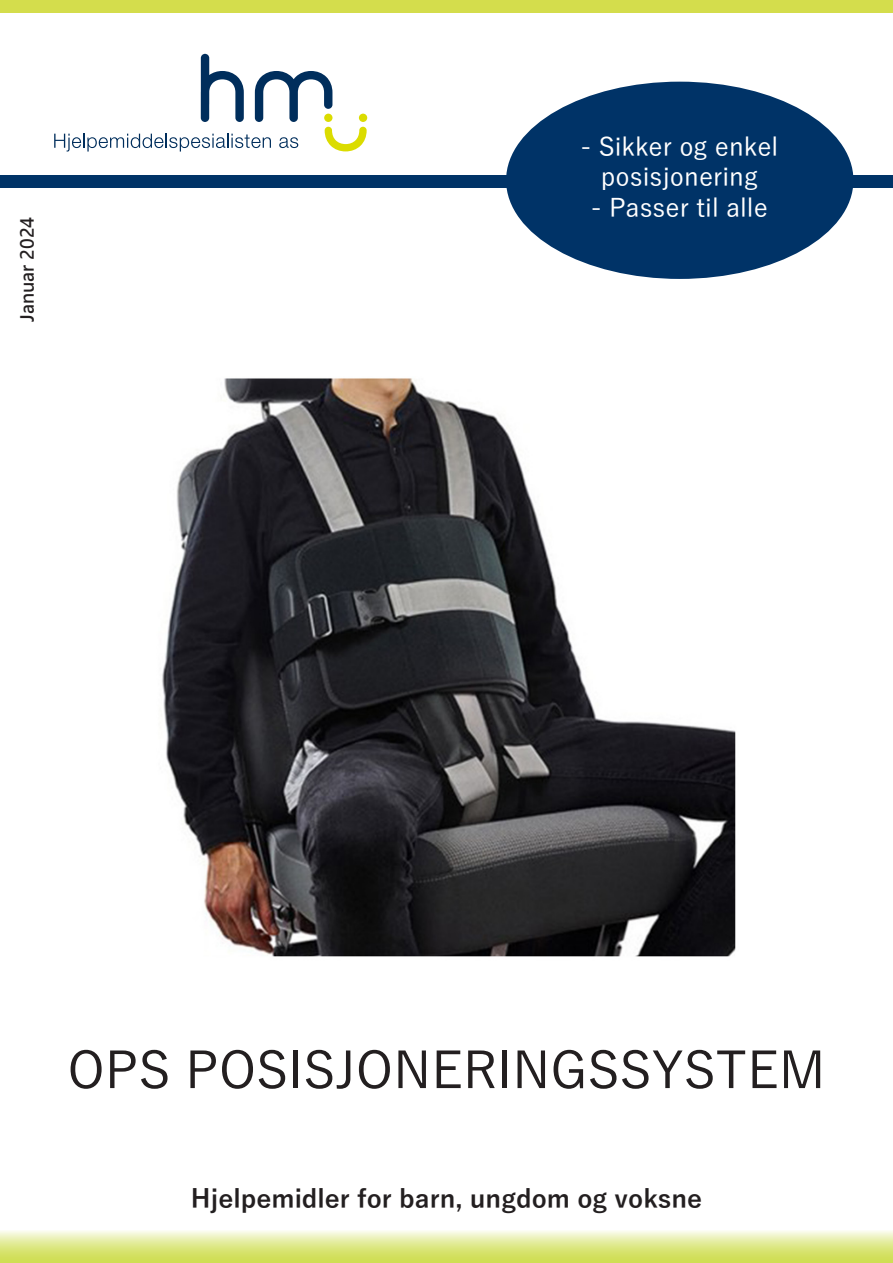
<style>
.page{position:relative;width:893px;height:1263px;background:#fff}
.page>*{position:absolute;margin:0;border:0;box-sizing:border-box;transform-origin:0 0}
.t1{font:500 51px "Yu Gothic";color:#231f20}
.t2{font:500 25.5px/30.6px "Yu Gothic";color:#fff;text-align:center}
.t3{font:700 25.5px "Yu Gothic";color:#231f20}
.t4{font:18px "Microsoft Jheng Hei UI Bold";color:#231f20}
</style>
<div class="page">
<div style="left:0;top:0;width:893px;height:13px;background:#d4dd4c"></div>
<div style="left:0;top:175px;width:893px;height:13px;background:#003367"></div>
<svg style="left:54px;top:54px;width:313px;height:98px"></svg>
<div style="left:359px;top:114px;width:8px;height:8px;background:#dbdc00;border-radius:50%"></div>
<div style="left:324px;top:114px;width:8px;height:8px;background:#dbdc00;border-radius:50%"></div>
<svg style="left:0;top:1231px;width:893px;height:32px;background:#dfe98d"></svg>
<div style="left:506px;top:82px;width:347px;height:197px;background:#003367;border-radius:50%"></div>
<img style="left:162px;top:378px;width:574px;height:579px">
<p class="t4" style="left:16px;top:322px;width:106px;rotate:-90deg">Januar 2024</p>
<p class="t2" style="left:581px;top:128px;width:199px">- Sikker og enkel posisjonering</p>
<p class="t2" style="left:591px;top:189px;width:178px">- Passer til alle</p>
<p class="t1" style="left:67px;top:1023px;width:760px">OPS POSISJONERINGSSYSTEM</p>
<p class="t3" style="left:191px;top:1184px;width:513px">Hjelpemidler for barn, ungdom og voksne</p>
</div>
